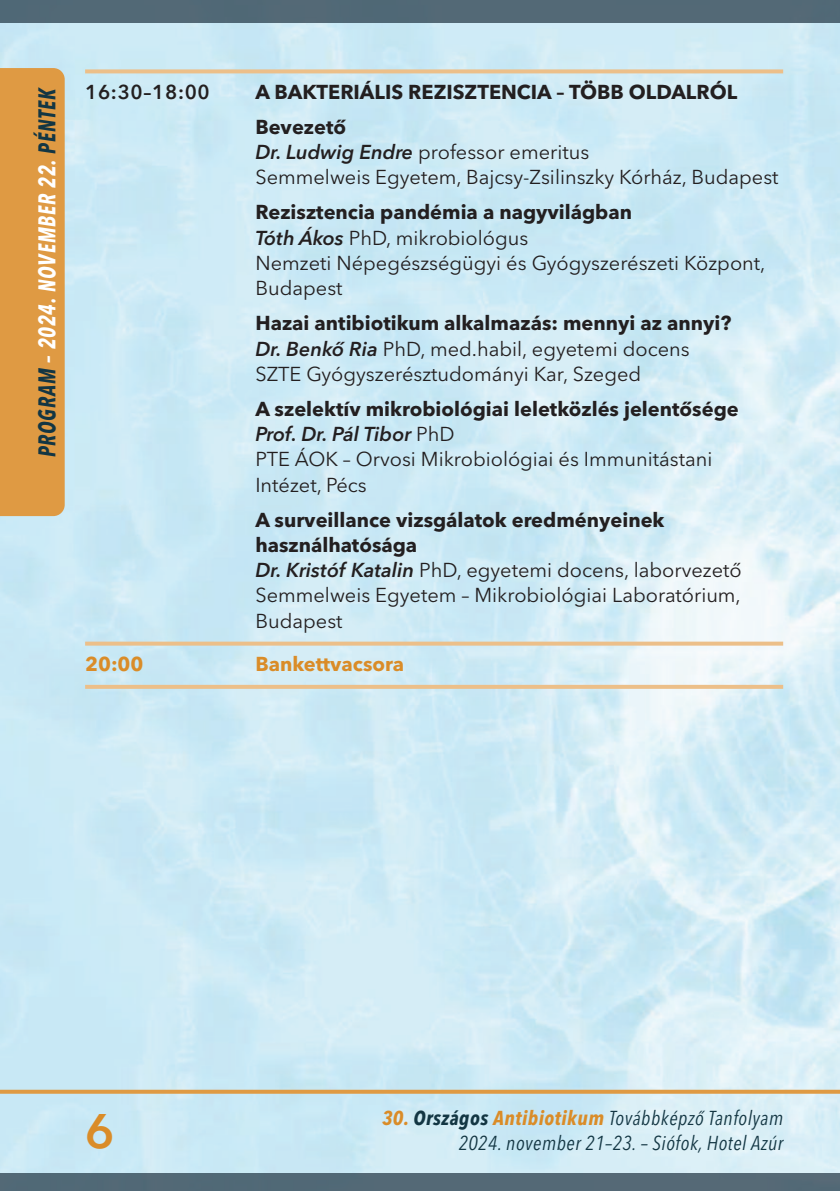
<style>
.page{position:relative;width:840px;height:1191px;background:#fff}
.page>*{position:absolute;margin:0;border:0;box-sizing:border-box;transform-origin:0 0}
.t1{font:600 48px "Avenir Next";color:#da8c28}
.t2{font:italic 700 24px "Avenir Next Condensed";letter-spacing:.05em;color:#fff;scale:.85 1}
.t3{font:20px/25.2px "Avenir Next";color:#231f20}
.t4{font:italic 20px "Avenir Next Condensed";letter-spacing:.025em;color:#133643}
.t5{font:700 20px/35.2px "Avenir Next";color:#231f20}
.t6{font:700 20px "Avenir Next";color:#da8c28}
.t7{font:600 20px "Avenir Next";letter-spacing:.035em;color:#231f20}
.s1{color:#133643}
.s2{font-weight:600;font-style:italic}
.s3{font-weight:700}
.s4{font-weight:700;color:#da8c28}
</style>
<div class="page">
<img style="left:0;top:23px;width:839px;height:1151px">
<div style="left:0;top:68px;width:65px;height:448px;background:#df9a43"></div>
<svg style="left:0;top:1089px;width:839px;height:4px;background:#dba864"></svg>
<svg style="left:839px;top:0;width:1px;height:23px"></svg>
<div style="left:0;top:0;width:839px;height:23px;background:#536976"></div>
<div style="left:0;top:1174px;width:839px;height:17px;background:#546976"></div>
<svg style="left:85px;top:685px;width:697px;height:4px;background:#ebc08c"></svg>
<svg style="left:85px;top:641px;width:697px;height:4px;background:#e8c69a"></svg>
<svg style="left:85px;top:69px;width:697px;height:4px;background:#e8c394"></svg>
<p class="t2" style="left:32px;top:457px;width:437px;rotate:-90deg"><span class="s1">PROGRAM</span> – 2024. NOVEMBER 22. <span class="s1">PÉNTEK</span></p>
<p class="t7" style="left:85px;top:74px;width:126px">16:30–18:00</p>
<p class="t5" style="left:255px;top:74px;width:483px">A BAKTERIÁLIS REZISZTENCIA – TÖBB OLDALRÓL<br>Bevezető</p>
<p class="t3" style="left:255px;top:139px;width:524px"><span class="s2">Dr. Ludwig Endre</span> professor emeritus<br>Semmelweis Egyetem, Bajcsy-Zsilinszky Kórház, Budapest</p>
<p class="t3" style="left:255px;top:199px;width:511px"><span class="s3">Rezisztencia pandémia a nagyvilágban<br></span><span class="s2">Tóth Ákos</span> PhD, mikrobiológus<br>Nemzeti Népegészségügyi és Gyógyszerészeti Központ, Budapest</p>
<p class="t3" style="left:255px;top:310px;width:477px"><span class="s3">Hazai antibiotikum alkalmazás: mennyi az annyi?<br></span><span class="s2">Dr. Benkő Ria</span> PhD, med.habil, egyetemi docens<br>SZTE Gyógyszerésztudományi Kar, Szeged</p>
<p class="t3" style="left:255px;top:395px;width:484px"><span class="s3">A szelektív mikrobiológiai leletközlés jelentősége </span><span class="s2">Prof. Dr. Pál Tibor</span> PhD<br>PTE ÁOK – Orvosi Mikrobiológiai és Immunitástani Intézet, Pécs</p>
<p class="t3" style="left:255px;top:506px;width:487px"><span class="s3">A surveillance vizsgálatok eredményeinek használhatósága<br></span><span class="s2">Dr. Kristóf Katalin</span> PhD, egyetemi docens, laborvezető Semmelweis Egyetem – Mikrobiológiai Laboratórium, Budapest</p>
<p class="t6" style="left:85px;top:646px;width:60px">20:00</p>
<p class="t6" style="left:255px;top:646px;width:150px">Bankettvacsora</p>
<h1 class="t1" style="left:85px;top:1090px;width:31px">6</h1>
<p class="t4" style="left:382px;top:1106px;width:402px"><span class="s4">30.</span> <span class="s3">Országos</span> <span class="s4">Antibiotikum</span> Továbbképző Tanfolyam</p>
<p class="t4" style="left:458px;top:1131px;width:326px">2024. november 21–23. – Siófok, Hotel Azúr</p>
</div>
